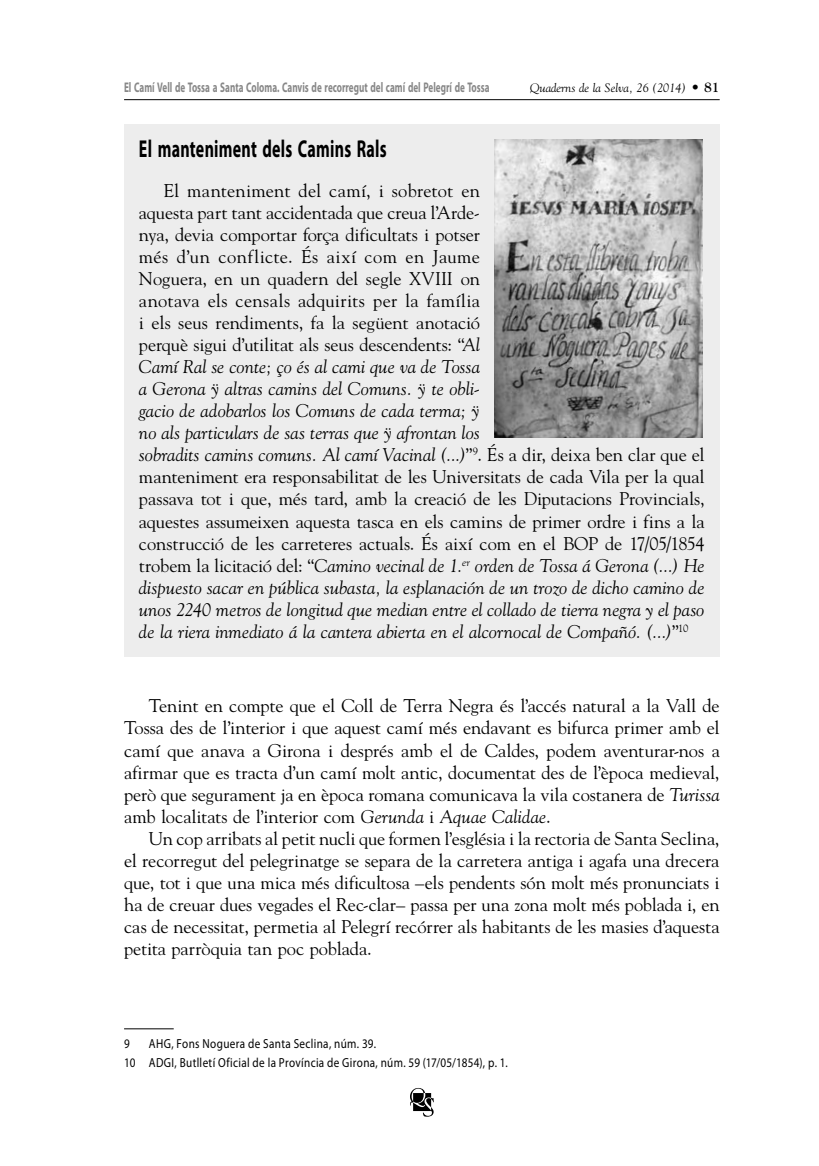
<style>
.page{position:relative;width:819px;height:1166px;background:#fff}
.page>*{position:absolute;margin:0;border:0;box-sizing:border-box;transform-origin:0 0}
.t1{font:700 24.5px "Myriad Pro";letter-spacing:.015em;color:#000;scale:.65 1}
.t2{font:18.38px/22.1px "Goudy Std";letter-spacing:-.005em;color:#000;text-align:justify}
.t3{font:700 14px "Myriad Pro";color:#878787;scale:.65 1}
.t4{font:13.12px/18.9px "Myriad Pro";letter-spacing:.03em;color:#000;scale:.85 1}
.t5{font:italic 12.25px "Goudy Std";letter-spacing:-.005em;color:#000}
.s1{font-weight:700;font-style:normal;font-size:14px}
.s2{font-style:italic}
</style>
<div class="page">
<svg style="left:410px;top:1088px;width:24px;height:28px"></svg>
<hr style="left:124px;top:99px;width:595px;height:1px;background:#000">
<hr style="left:124px;top:1028px;width:50px;height:1px;background:#000">
<div style="left:124px;top:124px;width:595px;height:532px;background:#ededed"></div>
<img style="left:495px;top:139px;width:207px;height:298px">
<p class="t3" style="left:124px;top:78px;width:563px">El Camí Vell de Tossa a Santa Coloma. Canvis de recorregut del camí del Pelegrí de Tossa</p>
<p class="t5" style="left:530px;top:81px;width:191px">Quaderns de la Selva, 26 (2014) <span class="s1">• 81</span></p>
<h1 class="t1" style="left:139px;top:133px;width:382px">El manteniment dels Camins Rals</h1>
<p class="t2" style="left:139px;top:179px;width:567px;text-align:left;text-indent:25px">El manteniment del camí, i sobretot en<br>aquesta part tant accidentada que creua l’Arde-<br>nya, devia comportar força dificultats i potser<br>més d’un conflicte. És així com en Jaume<br>Noguera, en un quadern del segle XVIII on<br>anotava els censals adquirits per la família<br>i els seus rendiments, fa la següent anotació<br>perquè sigui d’utilitat als seus descendents: “<span class="s2">Al<br>Camí Ral se conte; ço és al cami que va de Tossa<br>a Gerona ÿ altras camins del Comuns. ÿ te obli-<br>gacio de adobarlos los Comuns de cada terma; ÿ<br>no als particulars de sas terras que ÿ afrontan los<br>sobradits camins comuns. Al camí Vacinal (...)</span>”<sup>9</sup>. És a dir, deixa ben clar que el manteniment era responsabilitat de les Universitats de cada Vila per la qual passava tot i que, més tard, amb la creació de les Diputacions Provincials, aquestes assumeixen aquesta tasca en els camins de primer ordre i fins a la construcció de les carreteres actuals. És així com en el BOP de 17/05/1854 trobem la licitació del: “<span class="s2">Camino vecinal de 1.</span><sup>er</sup> <span class="s2">orden de Tossa á Gerona (...) He dispuesto sacar en pública subasta, la esplanación de un trozo de dicho camino de unos 2240 metros de longitud que median entre el collado de tierra negra y el paso de la riera inmediato á la cantera abierta en el alcornocal de Compañó. (...)</span>”<sup>10</sup></p>
<p class="t2" style="left:124px;top:695px;width:597px;text-indent:25px">Tenint en compte que el Coll de Terra Negra és l’accés natural a la Vall de Tossa des de l’interior i que aquest camí més endavant es bifurca primer amb el camí que anava a Girona i després amb el de Caldes, podem aventurar-nos a afirmar que es tracta d’un camí molt antic, documentat des de l’època medieval, però que segurament ja en època romana comunicava la vila costanera de <span class="s2">Turissa </span>amb localitats de l’interior com <span class="s2">Gerunda</span> i <span class="s2">Aquae Calidae</span>.</p>
<p class="t2" style="left:124px;top:827px;width:597px;text-indent:25px">Un cop arribats al petit nucli que formen l’església i la rectoria de Santa Seclina, el recorregut del pelegrinatge se separa de la carretera antiga i agafa una drecera que, tot i que una mica més dificultosa –els pendents són molt més pronunciats i ha de creuar dues vegades el Rec-clar– passa per una zona molt més poblada i, en cas de necessitat, permetia al Pelegrí recórrer als habitants de les masies d’aquesta petita parròquia tan poc poblada.</p>
<p class="t4" style="left:124px;top:1034px;width:453px;text-indent:25px">AHG, Fons Noguera de Santa Seclina, núm. 39.<br>10 ADGI, Butlletí Oficial de la Província de Girona, núm. 59 (17/05/1854), p. 1.</p>
<p class="t4" style="left:124px;top:1034px;width:8px">9</p>
</div>
